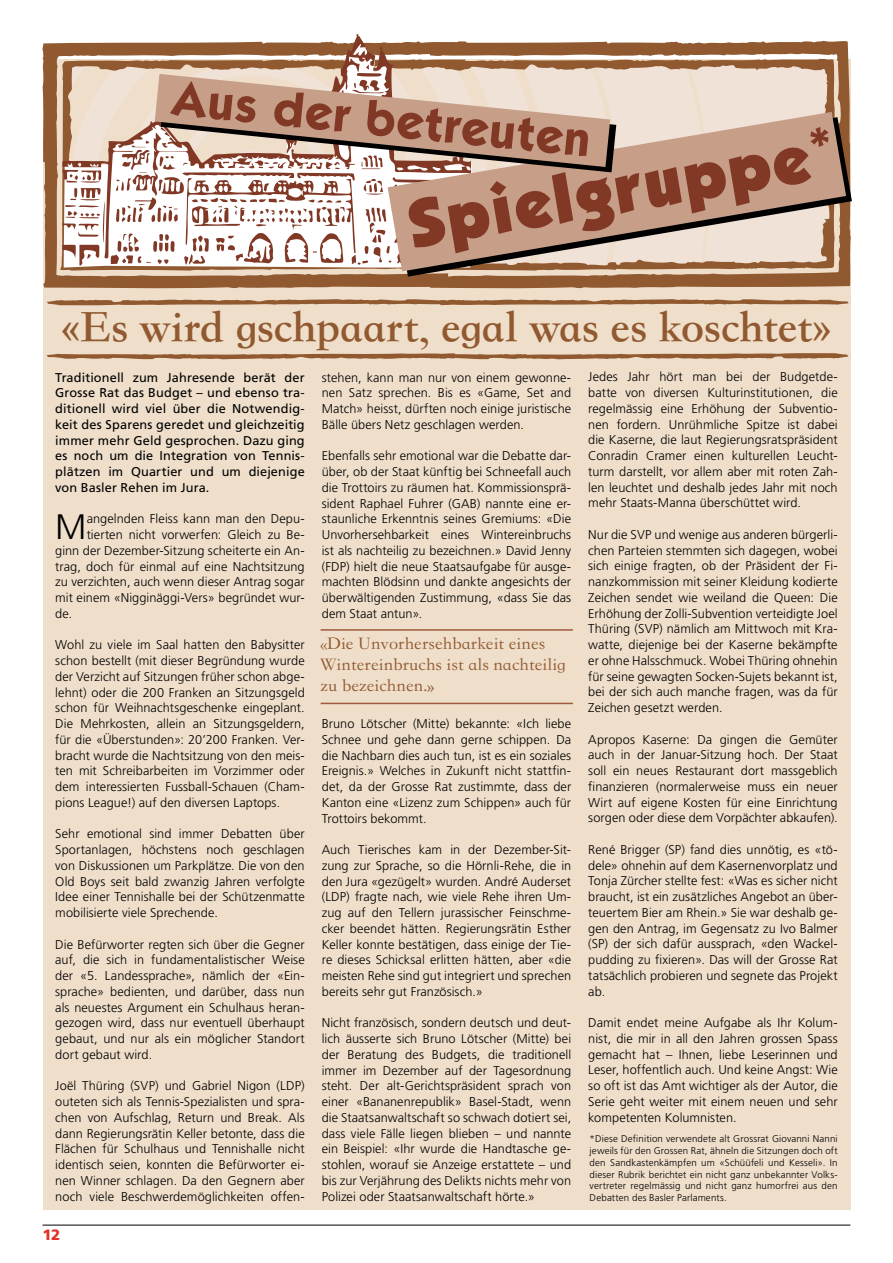
<style>
.page{position:relative;width:893px;height:1263px;background:#fff}
.page>*{position:absolute;margin:0;border:0;box-sizing:border-box;transform-origin:0 0}
.t1{font:46.5px "ST Songti TC Bold";color:#915930}
.t2{font:300 35.25px "Frutiger LT Pro";color:#000}
.t3{font:18px/21px "ST Songti TC Regular";color:#915930}
.t4{font:900 15px "Frutiger LT Pro";color:#e4312b}
.t5{font:300 12.75px/15.8px "Frutiger LT Pro";letter-spacing:.005em;color:#000;text-align:justify}
.t6{font:12.75px/15.8px "Frutiger LT Pro";letter-spacing:.01em;color:#000;text-align:justify}
.t7{font:300 9.75px/11.7px "Frutiger LT Pro";letter-spacing:.015em;color:#000;text-align:justify}
</style>
<div class="page">
<hr style="left:43px;top:1225px;width:807px;height:1px;background:#000">
<div style="left:43px;top:59px;width:808px;height:1151px;background:#efdeca"></div>
<svg style="left:47px;top:353px;width:801px;height:7px"></svg>
<svg style="left:47px;top:299px;width:801px;height:7px"></svg>
<svg style="left:42px;top:40px;width:809px;height:249px;fill:#915930"></svg>
<svg style="left:393px;top:117px;width:459px;height:160px"></svg>
<svg style="left:639px;top:112px;width:207px;height:159px"></svg>
<svg style="left:645px;top:65px;width:184px;height:202px"></svg>
<svg style="left:62px;top:34px;width:577px;height:237px"></svg>
<hr style="left:321px;top:629px;width:252px;height:2px;background:#9f5a3e">
<hr style="left:321px;top:703px;width:252px;height:1px;background:#9f5a3e">
<h1 class="t1" style="left:62px;top:300px;width:770px">«Es wird gschpaart, egal was es koschtet»</h1>
<p class="t6" style="left:55px;top:369px;width:251px">Traditionell zum Jahresende berät der Grosse Rat das Budget – und ebenso tra&shy;ditionell wird viel über die Notwendig&shy;keit des Sparens geredet und gleichzeitig immer mehr Geld gesprochen. Dazu ging es noch um die Integration von Tennis&shy;plätzen im Quartier und um diejenige von Basler Rehen im Jura.</p>
<h2 class="t2" style="left:55px;top:506px;width:33px">M</h2>
<p class="t5" style="left:87px;top:511px;width:220px">angelnden Fleiss kann man den Depu-</p>
<p class="t5" style="left:87px;top:527px;width:220px">tierten nicht vorwerfen: Gleich zu Be-</p>
<p class="t5" style="left:55px;top:543px;width:251px">ginn der Dezember-Sitzung scheiterte ein An-</p>
<p class="t5" style="left:55px;top:558px;width:251px">trag, doch für einmal auf eine Nachtsitzung</p>
<p class="t5" style="left:55px;top:574px;width:251px">zu verzichten, auch wenn dieser Antrag sogar</p>
<p class="t5" style="left:55px;top:590px;width:251px">mit einem «Nigginäggi-Vers» begründet wur-</p>
<p class="t5" style="left:55px;top:606px;width:18px">de.</p>
<p class="t5" style="left:55px;top:637px;width:251px">Wohl zu viele im Saal hatten den Babysitter schon bestellt (mit dieser Begründung wurde der Verzicht auf Sitzungen früher schon abge&shy;lehnt) oder die 200 Franken an Sitzungsgeld schon für Weihnachtsgeschenke eingeplant.<br>Die Mehrkosten, allein an Sitzungsgeldern, für die «Überstunden»: 20’200 Franken. Ver&shy;bracht wurde die Nachtsitzung von den meis&shy;ten mit Schreibarbeiten im Vorzimmer oder dem interessierten Fussball-Schauen (Cham&shy;pions League!) auf den diversen Laptops.</p>
<p class="t5" style="left:55px;top:826px;width:251px">Sehr emotional sind immer Debatten über Sportanlagen, höchstens noch geschlagen von Diskussionen um Parkplätze. Die von den Old Boys seit bald zwanzig Jahren verfolgte Idee einer Tennishalle bei der Schützenmatte mobilisierte viele Sprechende.</p>
<p class="t5" style="left:55px;top:936px;width:251px">Die Befürworter regten sich über die Gegner auf, die sich in fundamentalistischer Weise der «5. Landessprache», nämlich der «Ein&shy;sprache» bedienten, und darüber, dass nun als neuestes Argument ein Schulhaus heran&shy;gezogen wird, dass nur eventuell überhaupt gebaut, und nur als ein möglicher Standort dort gebaut wird.</p>
<p class="t5" style="left:55px;top:1078px;width:251px">Joël Thüring (SVP) und Gabriel Nigon (LDP) outeten sich als Tennis-Spezialisten und spra&shy;chen von Aufschlag, Return und Break. Als dann Regierungsrätin Keller betonte, dass die Flächen für Schulhaus und Tennishalle nicht identisch seien, konnten die Befürworter ei&shy;nen Winner schlagen. Da den Gegnern aber noch viele Beschwerdemöglichkeiten offen-</p>
<p class="t4" style="left:43px;top:1226px;width:19px">12</p>
<p class="t5" style="left:322px;top:369px;width:251px">stehen, kann man nur von einem gewonne&shy;nen Satz sprechen. Bis es «Game, Set and Match» heisst, dürften noch einige juristische Bälle übers Netz geschlagen werden.</p>
<p class="t5" style="left:322px;top:448px;width:251px">Ebenfalls sehr emotional war die Debatte dar&shy;über, ob der Staat künftig bei Schneefall auch die Trottoirs zu räumen hat. Kommissionsprä&shy;sident Raphael Fuhrer (GAB) nannte eine er&shy;staunliche Erkenntnis seines Gremiums: «Die Unvorhersehbarkeit eines Wintereinbruchs ist als nachteilig zu bezeichnen.» David Jenny (FDP) hielt die neue Staatsaufgabe für ausge&shy;machten Blödsinn und dankte angesichts der überwältigenden Zustimmung, «dass Sie das dem Staat antun».</p>
<h3 class="t3" style="left:321px;top:633px;width:246px">«Die Unvorhersehbarkeit eines<br>Wintereinbruchs ist als nachteilig zu bezeichnen.»</h3>
<p class="t5" style="left:322px;top:716px;width:251px">Bruno Lötscher (Mitte) bekannte: «Ich liebe Schnee und gehe dann gerne schippen. Da die Nachbarn dies auch tun, ist es ein soziales Ereignis.» Welches in Zukunft nicht stattfin&shy;det, da der Grosse Rat zustimmte, dass der Kanton eine «Lizenz zum Schippen» auch für Trottoirs bekommt.</p>
<p class="t5" style="left:322px;top:842px;width:251px">Auch Tierisches kam in der Dezember-Sit&shy;zung zur Sprache, so die Hörnli-Rehe, die in den Jura «gezügelt» wurden. André Auderset (LDP) fragte nach, wie viele Rehe ihren Um&shy;zug auf den Tellern jurassischer Feinschme&shy;cker beendet hätten. Regierungsrätin Esther Keller konnte bestätigen, dass einige der Tie&shy;re dieses Schicksal erlitten hätten, aber «die meisten Rehe sind gut integriert und sprechen bereits sehr gut Französisch.»</p>
<p class="t5" style="left:322px;top:1015px;width:251px">Nicht französisch, sondern deutsch und deut&shy;lich äusserte sich Bruno Lötscher (Mitte) bei der Beratung des Budgets, die traditionell immer im Dezember auf der Tagesordnung steht. Der alt-Gerichtspräsident sprach von einer «Bananenrepublik» Basel-Stadt, wenn die Staatsanwaltschaft so schwach dotiert sei, dass viele Fälle liegen blieben – und nannte ein Beispiel: «Ihr wurde die Handtasche ge&shy;stohlen, worauf sie Anzeige erstattete – und bis zur Verjährung des Delikts nichts mehr von Polizei oder Staatsanwaltschaft hörte.»</p>
<p class="t5" style="left:588px;top:369px;width:251px">Jedes Jahr hört man bei der Budgetde&shy;batte von diversen Kulturinstitutionen, die regelmässig eine Erhöhung der Subventio&shy;nen fordern. Unrühmliche Spitze ist dabei die Kaserne, die laut Regierungsratspräsident Conradin Cramer einen kulturellen Leucht&shy;turm darstellt, vor allem aber mit roten Zah&shy;len leuchtet und deshalb jedes Jahr mit noch mehr Staats-Manna überschüttet wird.</p>
<p class="t5" style="left:588px;top:527px;width:251px">Nur die SVP und wenige aus anderen bürgerli&shy;chen Parteien stemmten sich dagegen, wobei sich einige fragten, ob der Präsident der Fi&shy;nanzkommission mit seiner Kleidung kodierte Zeichen sendet wie weiland die Queen: Die Erhöhung der Zolli-Subvention verteidigte Joel Thüring (SVP) nämlich am Mittwoch mit Kra&shy;watte, diejenige bei der Kaserne bekämpfte er ohne Halsschmuck. Wobei Thüring ohnehin für seine gewagten Socken-Sujets bekannt ist, bei der sich auch manche fragen, was da für Zeichen gesetzt werden.</p>
<p class="t5" style="left:588px;top:731px;width:251px">Apropos Kaserne: Da gingen die Gemüter auch in der Januar-Sitzung hoch. Der Staat soll ein neues Restaurant dort massgeblich finanzieren (normalerweise muss ein neuer Wirt auf eigene Kosten für eine Einrichtung sorgen oder diese dem Vorpächter abkaufen).</p>
<p class="t5" style="left:588px;top:842px;width:251px">René Brigger (SP) fand dies unnötig, es «tö&shy;dele» ohnehin auf dem Kasernenvorplatz und Tonja Zürcher stellte fest: «Was es sicher nicht braucht, ist ein zusätzliches Angebot an über&shy;teuertem Bier am Rhein.» Sie war deshalb ge&shy;gen den Antrag, im Gegensatz zu Ivo Balmer (SP) der sich dafür aussprach, «den Wackel&shy;pudding zu fixieren». Das will der Grosse Rat tatsächlich probieren und segnete das Projekt ab.</p>
<p class="t5" style="left:588px;top:1015px;width:251px">Damit endet meine Aufgabe als Ihr Kolum&shy;nist, die mir in all den Jahren grossen Spass gemacht hat – Ihnen, liebe Leserinnen und Leser, hoffentlich auch. Und keine Angst: Wie so oft ist das Amt wichtiger als der Autor, die Serie geht weiter mit einem neuen und sehr kompetenten Kolumnisten.</p>
<p class="t7" style="left:590px;top:1133px;width:250px">*Diese Definition verwendete alt Grossrat Giovanni Nanni jeweils für den Grossen Rat, ähneln die Sitzungen doch oft den Sandkastenkämpfen um «Schüüfeli und Kesseli». In dieser Rubrik berichtet ein nicht ganz unbekannter Volks&shy;vertreter regelmässig und nicht ganz humorfrei aus den Debatten des Basler Parlaments.</p>
</div>
